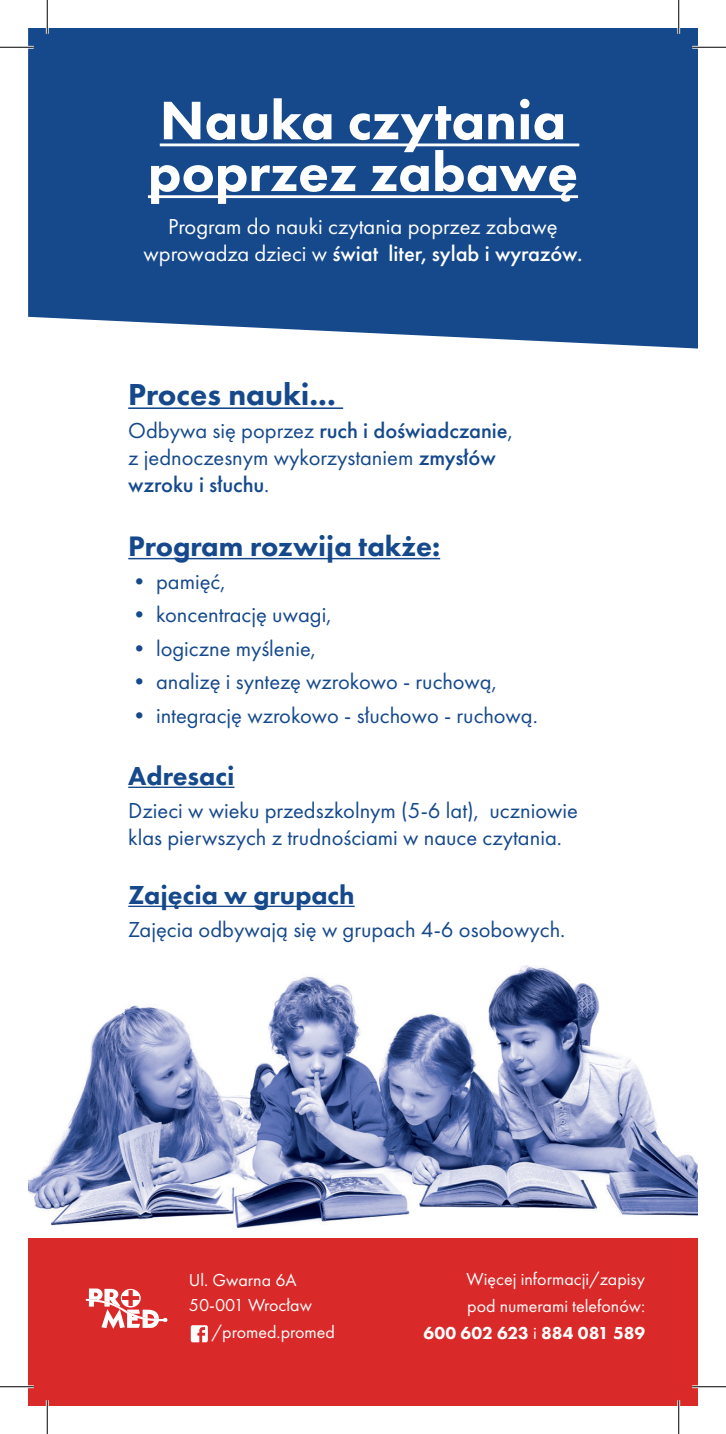
<style>
.page{position:relative;width:726px;height:1434px;background:#fff}
.page>*{position:absolute;margin:0;border:0;box-sizing:border-box;transform-origin:0 0}
.t1{font:800 56.25px/51.8px "Futura PT";color:#fff}
.t2{font:800 31.5px "Futura PT";color:#15498c}
.t3{font:800 29.25px "Futura PT";color:#15498c}
.t4{font:800 27px "Futura PT";color:#15498c}
.t5{font:22.5px/27px "Futura PT";color:#15498c}
.t6{font:22.5px/27px "Futura PT";color:#fff;text-align:center}
.t7{font:18px "Futura PT";color:#fff}
.t8{font:800 18px "Futura PT";color:#fff}
.s1{font-weight:500}
.s2{font-weight:400}
</style>
<div class="page">
<img style="left:28px;top:965px;width:670px;height:263px">
<div style="left:28px;top:28px;width:670px;height:321px;background:#15498c"></div>
<hr style="left:160px;top:143px;width:419px;height:3px;background:#fff">
<hr style="left:148px;top:195px;width:430px;height:3px;background:#fff">
<div style="left:28px;top:1238px;width:670px;height:168px;background:#d92928"></div>
<svg style="left:86px;top:1288px;width:82px;height:41px"></svg>
<svg style="left:191px;top:1325px;width:17px;height:17px"></svg>
<hr style="left:128px;top:407px;width:215px;height:2px;background:#15498c">
<hr style="left:128px;top:787px;width:106px;height:1px;background:#15498c">
<hr style="left:128px;top:906px;width:227px;height:1px;background:#15498c">
<hr style="left:128px;top:558px;width:312px;height:1px;background:#15498c">
<hr style="left:0;top:46px;width:34px;height:3px;background:#fff">
<hr style="left:692px;top:46px;width:34px;height:3px;background:#fff">
<hr style="left:0;top:1385px;width:34px;height:3px;background:#fff">
<hr style="left:692px;top:1385px;width:34px;height:3px;background:#fff">
<hr style="left:46px;top:0;width:3px;height:34px;background:#fff">
<hr style="left:46px;top:1400px;width:3px;height:34px;background:#fff">
<hr style="left:677px;top:0;width:3px;height:34px;background:#fff">
<hr style="left:677px;top:1400px;width:3px;height:34px;background:#fff">
<hr style="left:0;top:47px;width:34px;height:1px;background:#000">
<hr style="left:692px;top:47px;width:34px;height:1px;background:#000">
<hr style="left:0;top:1386px;width:34px;height:1px;background:#000">
<hr style="left:692px;top:1386px;width:34px;height:1px;background:#000">
<hr style="left:47px;top:0;width:1px;height:34px;background:#000">
<hr style="left:47px;top:1400px;width:1px;height:34px;background:#000">
<hr style="left:678px;top:0;width:1px;height:34px;background:#000">
<hr style="left:678px;top:1400px;width:1px;height:34px;background:#000">
<p class="t1" style="left:148px;top:94px;width:432px">Nauka czytania poprzez zabawę</p>
<p class="t6" style="left:144px;top:213px;width:440px">Program do nauki czytania poprzez zabawę wprowadza dzieci w <span class="s1">świat liter, sylab i wyrazów.</span></p>
<p class="t2" style="left:128px;top:375px;width:209px">Proces nauki...</p>
<p class="t5" style="left:128px;top:417px;width:386px">Odbywa się poprzez <span class="s1">ruch i doświadczanie</span>, z jednoczesnym wykorzystaniem <span class="s1">zmysłów wzroku i słuchu</span>.</p>
<p class="t3" style="left:128px;top:528px;width:313px">Program rozwija także:</p>
<p class="t5" style="left:128px;top:568px;width:99px">• pamięć,</p>
<p class="t5" style="left:128px;top:601px;width:205px">• koncentrację uwagi,</p>
<p class="t5" style="left:128px;top:635px;width:189px">• logiczne myślenie,</p>
<p class="t5" style="left:128px;top:668px;width:370px">• analizę i syntezę wzrokowo - ruchową,</p>
<p class="t5" style="left:128px;top:701px;width:411px">• integrację wzrokowo - słuchowo - ruchową.</p>
<p class="t4" style="left:128px;top:759px;width:108px">Adresaci</p>
<p class="t5" style="left:128px;top:797px;width:451px">Dzieci w wieku przedszkolnym (5-6 lat), uczniowie klas pierwszych z trudnościami w nauce czytania.</p>
<p class="t4" style="left:128px;top:878px;width:228px">Zajęcia w grupach</p>
<p class="t5" style="left:128px;top:916px;width:439px">Zajęcia odbywają się w grupach 4-6 osobowych.</p>
<p class="t7" style="left:189px;top:1269px;width:109px">Ul. Gwarna 6A</p>
<p class="t7" style="left:189px;top:1294px;width:125px">50-001 Wrocław</p>
<p class="t7" style="left:467px;top:1268px;width:180px">Więcej informacji/zapisy</p>
<p class="t7" style="left:467px;top:1295px;width:180px">pod numerami telefonów:</p>
<p class="t7" style="left:212px;top:1322px;width:125px">/promed.promed</p>
<p class="t8" style="left:424px;top:1321px;width:223px">600 602 623 <span class="s2">i</span> 884 081 589</p>
</div>
